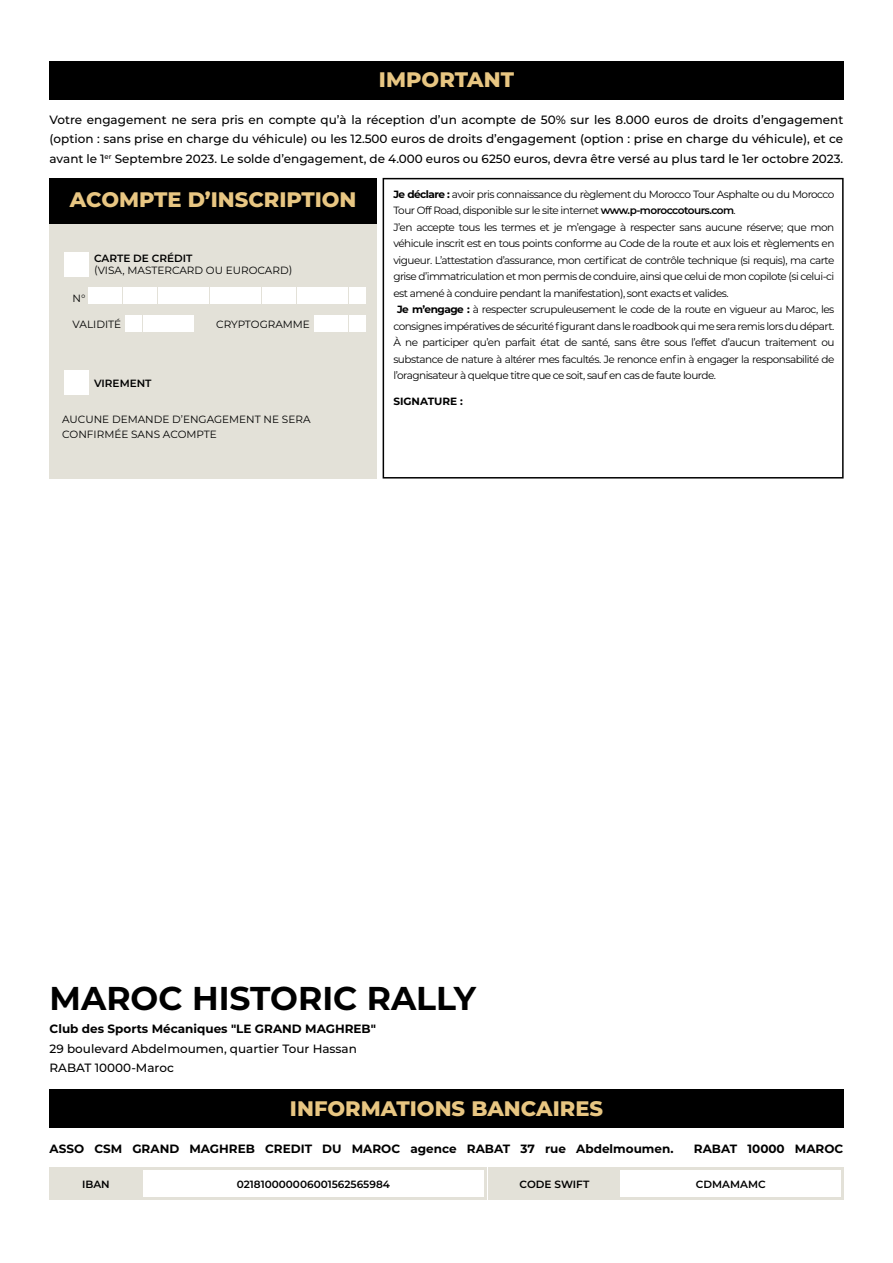
<style>
.page{position:relative;width:893px;height:1263px;background:#fff}
.page>*{position:absolute;margin:0;border:0;box-sizing:border-box;transform-origin:0 0}
.t1{font:700 33px "Montserrat";color:#000}
.t2{font:800 21px "Montserrat";color:#e8c682}
.t3{font:500 12px/19.5px "Montserrat";color:#000}
.t4{font:700 12px "Montserrat";color:#000}
.t5{font:10.5px "Montserrat";letter-spacing:-.05em;color:#000}
.t6{font:10.5px/15px "Montserrat";color:#000}
.t7{font:600 10.5px "Montserrat";color:#000}
.t8{font:700 10.5px "Montserrat";color:#000}
.s1{font-weight:700}
.s2{font-weight:600}
</style>
<div class="page">
<div style="left:49px;top:1090px;width:795px;height:38px;background:#000"></div>
<div style="left:49px;top:1167px;width:93px;height:33px;background:#e3e1d8"></div>
<div style="left:489px;top:1167px;width:131px;height:33px;background:#e3e1d8"></div>
<hr style="left:841px;top:1167px;width:3px;height:33px;background:#e3e1d8">
<hr style="left:484px;top:1167px;width:2px;height:33px;background:#e3e1d8">
<hr style="left:136px;top:1167px;width:350px;height:3px;background:#e3e1d8">
<hr style="left:136px;top:1197px;width:350px;height:3px;background:#e3e1d8">
<hr style="left:613px;top:1167px;width:231px;height:3px;background:#e3e1d8">
<hr style="left:613px;top:1197px;width:231px;height:3px;background:#e3e1d8">
<div style="left:49px;top:209px;width:328px;height:269px;background:#e3e1d8"></div>
<div style="left:49px;top:61px;width:795px;height:39px;background:#000"></div>
<div style="left:49px;top:178px;width:328px;height:45px;background:#000"></div>
<svg style="left:383px;top:178px;width:461px;height:300px"></svg>
<div style="left:64px;top:252px;width:24px;height:24px;background:#fff"></div>
<div style="left:64px;top:370px;width:24px;height:24px;background:#fff"></div>
<div style="left:88px;top:287px;width:17px;height:17px;background:#fff"></div>
<div style="left:106px;top:287px;width:16px;height:17px;background:#fff"></div>
<div style="left:123px;top:287px;width:16px;height:17px;background:#fff"></div>
<div style="left:141px;top:287px;width:16px;height:17px;background:#fff"></div>
<div style="left:314px;top:315px;width:16px;height:16px;background:#fff"></div>
<div style="left:332px;top:315px;width:16px;height:16px;background:#fff"></div>
<div style="left:349px;top:315px;width:16px;height:16px;background:#fff"></div>
<div style="left:126px;top:315px;width:16px;height:16px;background:#fff"></div>
<div style="left:143px;top:315px;width:16px;height:16px;background:#fff"></div>
<div style="left:160px;top:315px;width:17px;height:16px;background:#fff"></div>
<div style="left:178px;top:315px;width:16px;height:16px;background:#fff"></div>
<div style="left:158px;top:287px;width:16px;height:17px;background:#fff"></div>
<div style="left:175px;top:287px;width:17px;height:17px;background:#fff"></div>
<div style="left:193px;top:287px;width:16px;height:17px;background:#fff"></div>
<div style="left:210px;top:287px;width:16px;height:17px;background:#fff"></div>
<div style="left:227px;top:287px;width:17px;height:17px;background:#fff"></div>
<div style="left:245px;top:287px;width:16px;height:17px;background:#fff"></div>
<div style="left:262px;top:287px;width:16px;height:17px;background:#fff"></div>
<div style="left:280px;top:287px;width:16px;height:17px;background:#fff"></div>
<div style="left:297px;top:287px;width:16px;height:17px;background:#fff"></div>
<div style="left:314px;top:287px;width:16px;height:17px;background:#fff"></div>
<div style="left:332px;top:287px;width:16px;height:17px;background:#fff"></div>
<div style="left:349px;top:287px;width:16px;height:17px;background:#fff"></div>
<h2 class="t2" style="left:379px;top:64px;width:137px">IMPORTANT</h2>
<p class="t3" style="left:50px;top:109px;width:795px;text-align:justify">Votre engagement ne sera pris en compte qu’à la réception d’un acompte de 50% sur les 8.000 euros de droits d’engagement (option : sans prise en charge du véhicule) ou les 12.500 euros de droits d’engagement (option : prise en charge du véhicule), et ce avant le 1<sup>er</sup> Septembre 2023. Le solde d’engagement, de 4.000 euros ou 6250 euros, devra être versé au plus tard le 1er octobre 2023.</p>
<h2 class="t2" style="left:70px;top:184px;width:288px">ACOMPTE D’INSCRIPTION</h2>
<p class="t5" style="left:73px;top:291px;width:14px">N°</p>
<p class="t7" style="left:94px;top:251px;width:100px">CARTE DE CRÉDIT</p>
<p class="t6" style="left:94px;top:262px;width:200px">(VISA, MASTERCARD OU EUROCARD)</p>
<p class="t6" style="left:73px;top:316px;width:50px">VALIDITÉ</p>
<p class="t6" style="left:216px;top:316px;width:95px">CRYPTOGRAMME</p>
<p class="t7" style="left:94px;top:376px;width:59px">VIREMENT</p>
<p class="t6" style="left:62px;top:411px;width:250px">AUCUNE DEMANDE D’ENGAGEMENT NE SERA<br>CONFIRMÉE SANS ACOMPTE</p>
<p class="t5" style="left:393px;top:187px;width:443px"><span class="s1">Je déclare :</span> avoir pris connaissance du règlement du Morocco Tour Asphalte ou du Morocco</p>
<p class="t5" style="left:393px;top:203px;width:344px">Tour Off Road, disponible sur le site internet <span class="s2">www.p-moroccotours.com</span>.</p>
<p class="t5" style="left:393px;top:220px;width:443px">J’en accepte tous les termes et je m’engage à respecter sans aucune réserve; que mon</p>
<p class="t5" style="left:393px;top:236px;width:443px">véhicule inscrit est en tous points conforme au Code de la route et aux lois et règlements en</p>
<p class="t5" style="left:393px;top:253px;width:443px">vigueur. L’attestation d’assurance, mon certificat de contrôle technique (si requis), ma carte</p>
<p class="t5" style="left:393px;top:269px;width:443px">grise d’immatriculation et mon permis de conduire, ainsi que celui de mon copilote (si celui-ci</p>
<p class="t5" style="left:393px;top:286px;width:337px">est amené à conduire pendant la manifestation), sont exacts et valides.</p>
<p class="t5" style="left:397px;top:302px;width:439px"><span class="s1">Je m’engage :</span> à respecter scrupuleusement le code de la route en vigueur au Maroc, les</p>
<p class="t5" style="left:393px;top:319px;width:443px">consignes impératives de sécurité figurant dans le roadbook qui me sera remis lors du départ.</p>
<p class="t5" style="left:393px;top:335px;width:443px">À ne participer qu’en parfait état de santé, sans être sous l’effet d’aucun traitement ou</p>
<p class="t5" style="left:393px;top:352px;width:443px">substance de nature à altérer mes facultés. Je renonce enfin à engager la responsabilité de</p>
<p class="t5" style="left:393px;top:368px;width:324px">l’oragnisateur à quelque titre que ce soit, sauf en cas de faute lourde.</p>
<p class="t8" style="left:393px;top:393px;width:71px">SIGNATURE :</p>
<h1 class="t1" style="left:50px;top:975px;width:428px">MAROC HISTORIC RALLY</h1>
<p class="t4" style="left:50px;top:1020px;width:328px">Club des Sports Mécaniques "LE GRAND MAGHREB"</p>
<p class="t3" style="left:50px;top:1038px;width:309px">29 boulevard Abdelmoumen, quartier Tour Hassan<br>RABAT 10000-Maroc</p>
<h2 class="t2" style="left:290px;top:1093px;width:315px">INFORMATIONS BANCAIRES</h2>
<p class="t4" style="left:50px;top:1140px;width:625px">ASSO CSM GRAND MAGHREB CREDIT DU MAROC agence RABAT 37 rue Abdelmoumen.</p>
<p class="t4" style="left:694px;top:1140px;width:151px">RABAT 10000 MAROC</p>
<p class="t7" style="left:82px;top:1176px;width:29px">IBAN</p>
<p class="t7" style="left:237px;top:1176px;width:155px">021810000006001562565984</p>
<p class="t7" style="left:520px;top:1176px;width:71px">CODE SWIFT</p>
<p class="t7" style="left:696px;top:1176px;width:71px">CDMAMAMC</p>
</div>
